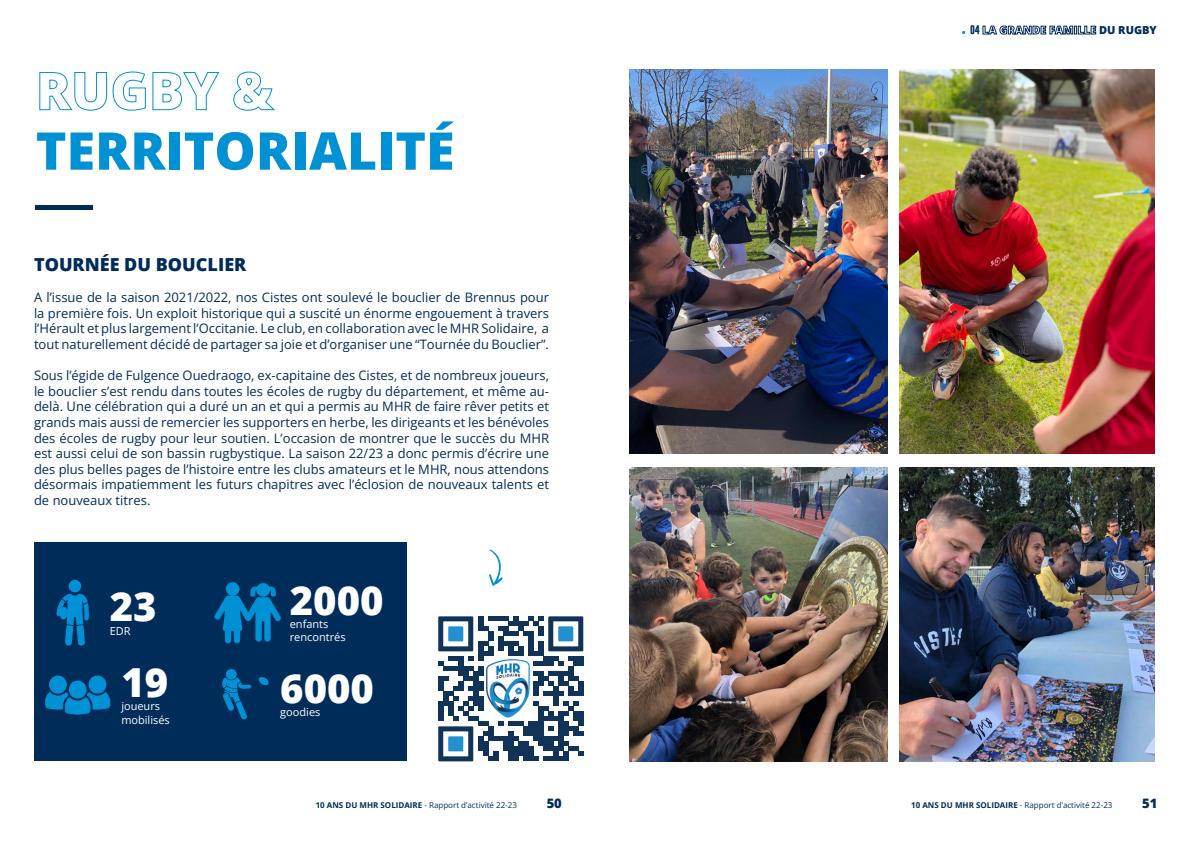
<style>
.page{position:relative;width:1191px;height:842px;background:#fff}
.page>*{position:absolute;margin:0;border:0;box-sizing:border-box;transform-origin:0 0}
.t1{font:800 52px "Open Sans";color:#0090d4}
.t2{font:800 40px "Open Sans";color:#fff}
.t3{font:800 18px "Open Sans";color:#002c5a}
.t4{font:13px/15.6px "Open Sans";color:#002c5a;text-align:justify}
.t5{font:800 13px "Open Sans";color:#002c5a}
.t6{font:11px/13.2px "Open Sans";color:#fff}
.t7{font:800 11px "Open Sans";color:#002c5a}
.t8{font:700 9px "Gobold";color:#002c5a}
.t9{font:8px "Open Sans";color:#002c5a}
.s1{font-weight:700}
</style>
<div class="page">
<svg style="left:39px;top:71px;width:107px;height:40px"></svg>
<svg style="left:152px;top:72px;width:68px;height:39px"></svg>
<svg style="left:233px;top:71px;width:42px;height:40px"></svg>
<hr style="left:36px;top:206px;width:57px;height:4px;background:#002c5a">
<div style="left:34px;top:542px;width:372px;height:219px;background:#002c5a"></div>
<svg style="left:489px;top:549px;width:14px;height:37px"></svg>
<svg style="left:45px;top:675px;width:65px;height:40px"></svg>
<svg style="left:214px;top:582px;width:67px;height:62px"></svg>
<div style="left:226px;top:582px;width:13px;height:14px;background:#0090d4;border-radius:50%"></div>
<svg style="left:222px;top:677px;width:29px;height:42px"></svg>
<div style="left:226px;top:669px;width:11px;height:11px;background:#0090d4;border-radius:5px"></div>
<svg style="left:258px;top:677px;width:11px;height:8px"></svg>
<svg style="left:56px;top:580px;width:33px;height:66px"></svg>
<img style="left:629px;top:70px;width:258px;height:383px">
<img style="left:629px;top:467px;width:258px;height:294px">
<img style="left:899px;top:467px;width:255px;height:294px">
<img style="left:899px;top:70px;width:255px;height:383px">
<svg style="left:982px;top:25px;width:114px;height:10px"></svg>
<svg style="left:438px;top:616px;width:145px;height:145px"></svg>
<img style="left:486px;top:659px;width:44px;height:60px">
<h1 class="t1" style="left:36px;top:115px;width:420px">TERRITORIALITÉ</h1>
<h3 class="t3" style="left:34px;top:251px;width:214px">TOURNÉE DU BOUCLIER</h3>
<p class="t4" style="left:34px;top:289px;width:516px">A l’issue de la saison 2021/2022, nos Cistes ont soulevé le bouclier de Brennus pour la première fois. Un exploit historique qui a suscité un énorme engouement à travers l’Hérault et plus largement l’Occitanie. Le club, en collaboration avec le MHR Solidaire, a tout naturellement décidé de partager sa joie et d’organiser une “Tournée du Bouclier”.</p>
<p class="t4" style="left:34px;top:367px;width:516px">Sous l’égide de Fulgence Ouedraogo, ex-capitaine des Cistes, et de nombreux joueurs, le bouclier s’est rendu dans toutes les écoles de rugby du département, et même au&shy;delà. Une célébration qui a duré un an et qui a permis au MHR de faire rêver petits et grands mais aussi de remercier les supporters en herbe, les dirigeants et les bénévoles des écoles de rugby pour leur soutien. L’occasion de montrer que le succès du MHR est aussi celui de son bassin rugbystique. La saison 22/23 a donc permis d’écrire une des plus belles pages de l’histoire entre les clubs amateurs et le MHR, nous attendons désormais impatiemment les futurs chapitres avec l’éclosion de nouveaux talents et de nouveaux titres.</p>
<h2 class="t2" style="left:110px;top:576px;width:48px">23</h2>
<p class="t6" style="left:110px;top:624px;width:22px">EDR</p>
<h2 class="t2" style="left:121px;top:652px;width:48px">19</h2>
<p class="t6" style="left:121px;top:699px;width:50px">joueurs mobilisés</p>
<h2 class="t2" style="left:290px;top:570px;width:95px">2000</h2>
<p class="t6" style="left:290px;top:617px;width:57px">enfants rencontrés</p>
<h2 class="t2" style="left:280px;top:658px;width:95px">6000</h2>
<p class="t6" style="left:280px;top:705px;width:42px">goodies</p>
<p class="t8" style="left:970px;top:24px;width:11px">04</p>
<p class="t7" style="left:1099px;top:22px;width:59px">DU RUGBY</p>
<p class="t9" style="left:316px;top:799px;width:203px"><span class="s1">10 ANS DU MHR SOLIDAIRE</span> - Rapport d’activité 22-23</p>
<p class="t5" style="left:546px;top:794px;width:17px">50</p>
<p class="t9" style="left:911px;top:799px;width:203px"><span class="s1">10 ANS DU MHR SOLIDAIRE</span> - Rapport d’activité 22-23</p>
<p class="t5" style="left:1142px;top:794px;width:17px">51</p>
</div>
